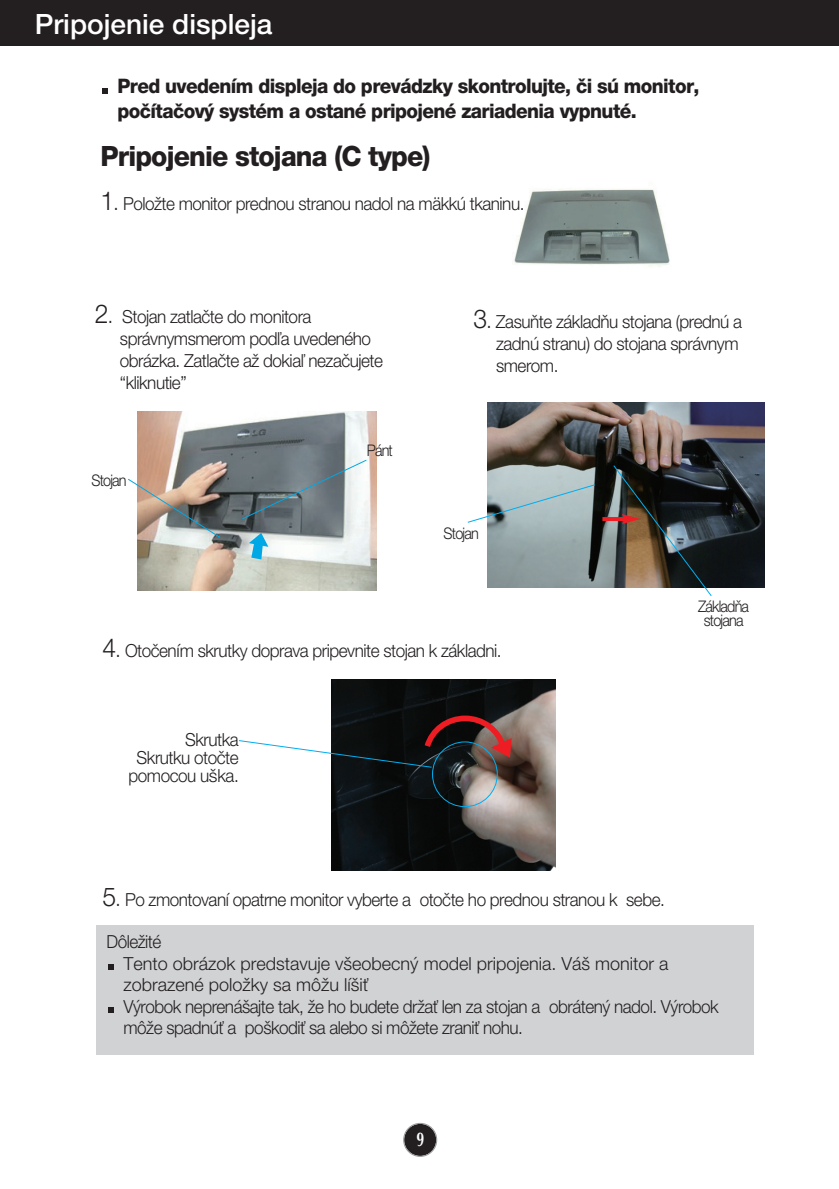
<style>
.page{position:relative;width:839px;height:1189px;background:#fff}
.page>*{position:absolute;margin:0;border:0;box-sizing:border-box;transform-origin:0 0}
.t1{font:800 28px "Helvetica Neue CE";letter-spacing:-.03em;color:#231f20;scale:.95 1}
.t2{font:500 28px "Helvetica Neue CE";color:#fff}
.t3{font:800 20px/24px "Helvetica Neue CE";letter-spacing:-.03em;color:#231f20;scale:.95 1}
.t4{font:700 20px "Optima";color:#fff;scale:.7 1}
.t5{font:300 18px/22px "Helvetica Neue CE";letter-spacing:-.03em;color:#231f20;scale:.95 1}
.t6{font:300 16px/14px "Helvetica Neue CE";letter-spacing:-.055em;color:#231f20;text-align:center;scale:.9 1}
.s1{font-size:26px}
.s2{font-size:20px}
</style>
<div class="page">
<div style="left:404px;top:1124px;width:32px;height:32px;background:#231f20;border-radius:50%"></div>
<div style="left:403px;top:1123px;width:34px;height:34px;border:1px solid #939598;border-radius:50%"></div>
<img style="left:514px;top:189px;width:156px;height:77px">
<img style="left:138px;top:411px;width:238px;height:180px">
<svg style="left:128px;top:459px;width:240px;height:100px"></svg>
<img style="left:488px;top:403px;width:276px;height:184px">
<svg style="left:467px;top:464px;width:245px;height:132px;background:#7f8584"></svg>
<img style="left:331px;top:679px;width:225px;height:191px">
<div style="left:432px;top:741px;width:66px;height:66px;border:2px solid #00aeef;border-radius:50%"></div>
<svg style="left:239px;top:715px;width:273px;height:52px"></svg>
<div style="left:0;top:0;width:839px;height:46px;background:#231f20"></div>
<div style="left:96px;top:925px;width:658px;height:129px;background:#d1d2d4"></div>
<svg style="left:108px;top:1007px;width:6px;height:5px"></svg>
<svg style="left:108px;top:964px;width:6px;height:5px"></svg>
<svg style="left:102px;top:88px;width:6px;height:5px"></svg>
<h1 class="t2" style="left:35px;top:14px;width:239px">Pripojenie displeja</h1>
<p class="t3" style="left:117px;top:76px;width:614px">Pred uvedením displeja do prevádzky skontrolujte, ãi sú monitor, poãítaãov˘ systém a ostané pripojené zariadenia vypnuté.</p>
<h1 class="t1" style="left:100px;top:145px;width:349px">Pripojenie stojana (C type)</h1>
<p class="t5" style="left:100px;top:194px;width:448px"><span class="s1">1</span><span class="s2">.</span> PoloÏte monitor prednou stranou nadol na mäkkú tkaninu.</p>
<p class="t5" style="left:120px;top:307px;width:278px;text-indent:-25px"><span class="s1">2</span><span class="s2">.</span> Stojan zatlaãte do monitora správnymsmerom podºa uvedeného obrázka. Zatlaãte aÏ dokiaº nezaãujete “kliknutie”</p>
<p class="t6" style="left:91px;top:474px;width:41px">Stojan</p>
<p class="t6" style="left:367px;top:444px;width:31px">Pánt</p>
<p class="t5" style="left:496px;top:312px;width:260px;text-indent:-23px"><span class="s1">3</span><span class="s2">.</span> ZasuÀte základÀu stojana (prednú a zadnú stranu) do stojana správnym smerom.</p>
<p class="t6" style="left:443px;top:527px;width:41px">Stojan</p>
<p class="t6" style="left:698px;top:601px;width:58px">ZákladÀa stojana</p>
<p class="t5" style="left:102px;top:641px;width:421px"><span class="s1">4</span><span class="s2">.</span> Otoãením skrutky doprava pripevnite stojan k základni.</p>
<p class="t5" style="left:129px;top:732px;width:117px;line-height:18px;text-align:right">Skrutka<br>Skrutku otoãte pomocou u‰ka.</p>
<p class="t5" style="left:102px;top:890px;width:593px"><span class="s1">5</span><span class="s2">.</span> Po zmontovaní opatrne monitor vyberte a otoãte ho prednou stranou k sebe.</p>
<p class="t5" style="left:123px;top:932px;width:628px;text-indent:-17px">DôleÏité<br>Tento obrázok predstavuje v‰eobecn˘ model pripojenia. Vá‰ monitor a zobrazené poloÏky sa môÏu lí‰iÈ<br>V˘robok neprená‰ajte tak, Ïe ho budete drÏaÈ len za stojan a obráten˘ nadol. V˘robok môÏe spadnúÈ a po‰kodiÈ sa alebo si môÏete zraniÈ nohu.</p>
<p class="t4" style="left:416px;top:1131px;width:13px">9</p>
</div>
